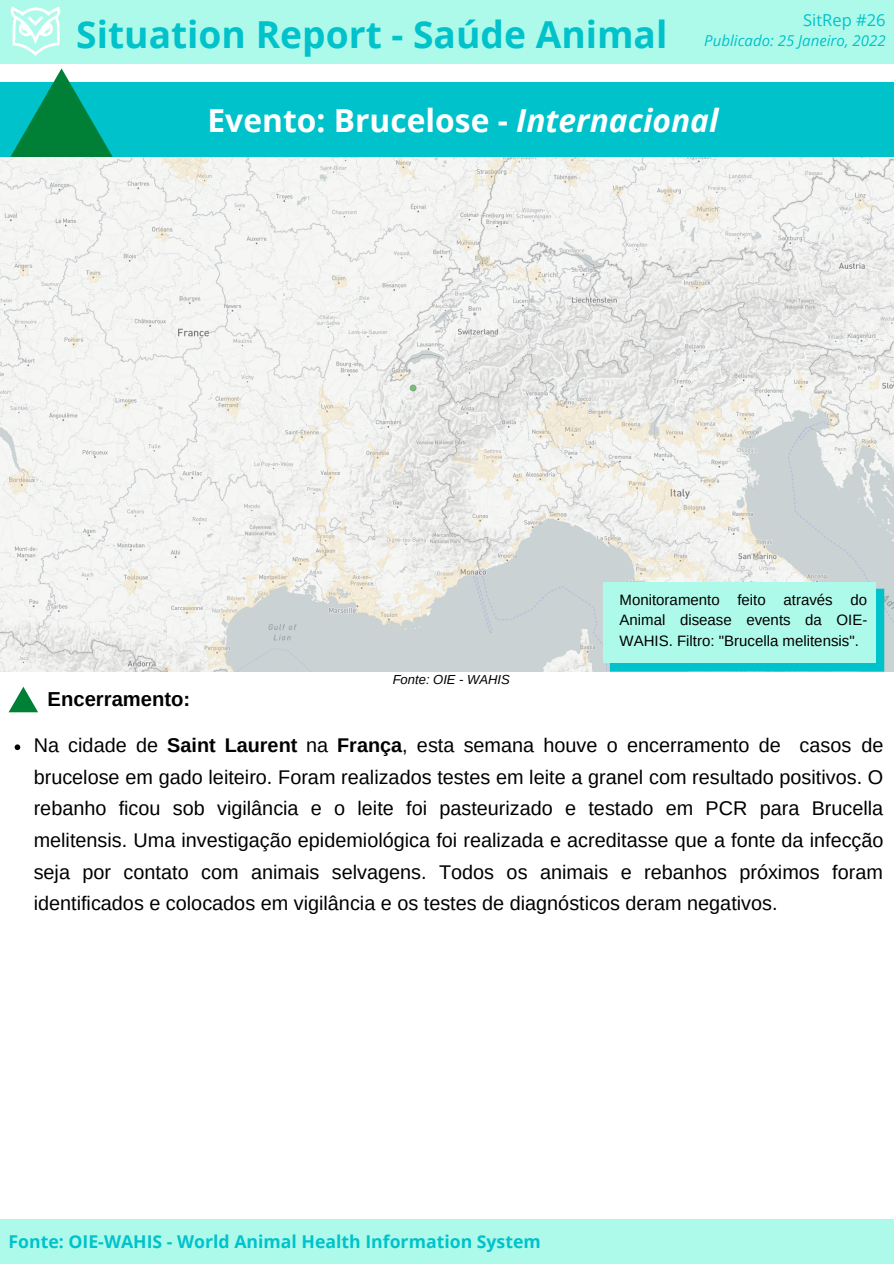
<style>
.page{position:relative;width:894px;height:1264px;background:#fff}
.page>*{position:absolute;margin:0;border:0;box-sizing:border-box;transform-origin:0 0}
.t1{font:700 37.2px "Open Sans";color:#00c2cb}
.t2{font:700 31.8px "Open Sans";color:#fff}
.t3{font:700 20.25px "Arimo";color:#000}
.t4{font:19.8px/31.5px "Arimo";color:#000;text-align:justify}
.t5{font:700 17.7px "Open Sans";color:#00c2cb}
.t6{font:16.5px "Open Sans";color:#00c2cb}
.t7{font:15px/20.2px "Arimo";color:#000;text-align:justify}
.t8{font:italic 15px "Open Sans";color:#00c2cb}
.t9{font:italic 13.05px "Arimo";color:#000}
.s1{font-style:italic}
.s2{font-weight:700}
</style>
<div class="page">
<div style="left:0;top:0;width:893px;height:63px;background:#aefaea"></div>
<img style="left:10px;top:6px;width:51px;height:50px">
<div style="left:0;top:83px;width:893px;height:74px;background:#00c2cb"></div>
<div style="left:0;top:1218px;width:893px;height:45px;background:#aefaea"></div>
<svg style="left:10px;top:68px;width:103px;height:89px"></svg>
<svg style="left:9px;top:686px;width:29px;height:26px"></svg>
<img style="left:0;top:157px;width:893px;height:515px">
<div style="left:609px;top:588px;width:275px;height:83px;background:#00c2cb"></div>
<div style="left:603px;top:582px;width:272px;height:81px;background:#aefaea"></div>
<svg style="left:15px;top:744px;width:5px;height:6px"></svg>
<h1 class="t1" style="left:76px;top:8px;width:592px">Situation Report - Saúde Animal</h1>
<p class="t6" style="left:802px;top:8px;width:84px">SitRep #26</p>
<p class="t8" style="left:704px;top:30px;width:183px">Publicado: 25 Janeiro, 2022</p>
<h2 class="t2" style="left:207px;top:98px;width:512px">Evento: Brucelose - <span class="s1">Internacional</span></h2>
<p class="t3" style="left:48px;top:687px;width:144px">Encerramento:</p>
<p class="t9" style="left:392px;top:672px;width:119px">Fonte: OIE - WAHIS</p>
<p class="t7" style="left:619px;top:589px;width:249px">Monitoramento feito através do Animal disease events da OIE-WAHIS. Filtro: "Brucella melitensis".</p>
<p class="t4" style="left:34px;top:729px;width:851px">Na cidade de <span class="s2">Saint Laurent</span> na <span class="s2">França</span>, esta semana houve o encerramento de casos de brucelose em gado leiteiro. Foram realizados testes em leite a granel com resultado positivos. O rebanho ficou sob vigilância e o leite foi pasteurizado e testado em PCR para Brucella melitensis. Uma investigação epidemiológica foi realizada e acreditasse que a fonte da infecção seja por contato com animais selvagens. Todos os animais e rebanhos próximos foram identificados e colocados em vigilância e os testes de diagnósticos deram negativos.</p>
<p class="t5" style="left:9px;top:1229px;width:533px">Fonte: OIE-WAHIS - World Animal Health Information System</p>
</div>
